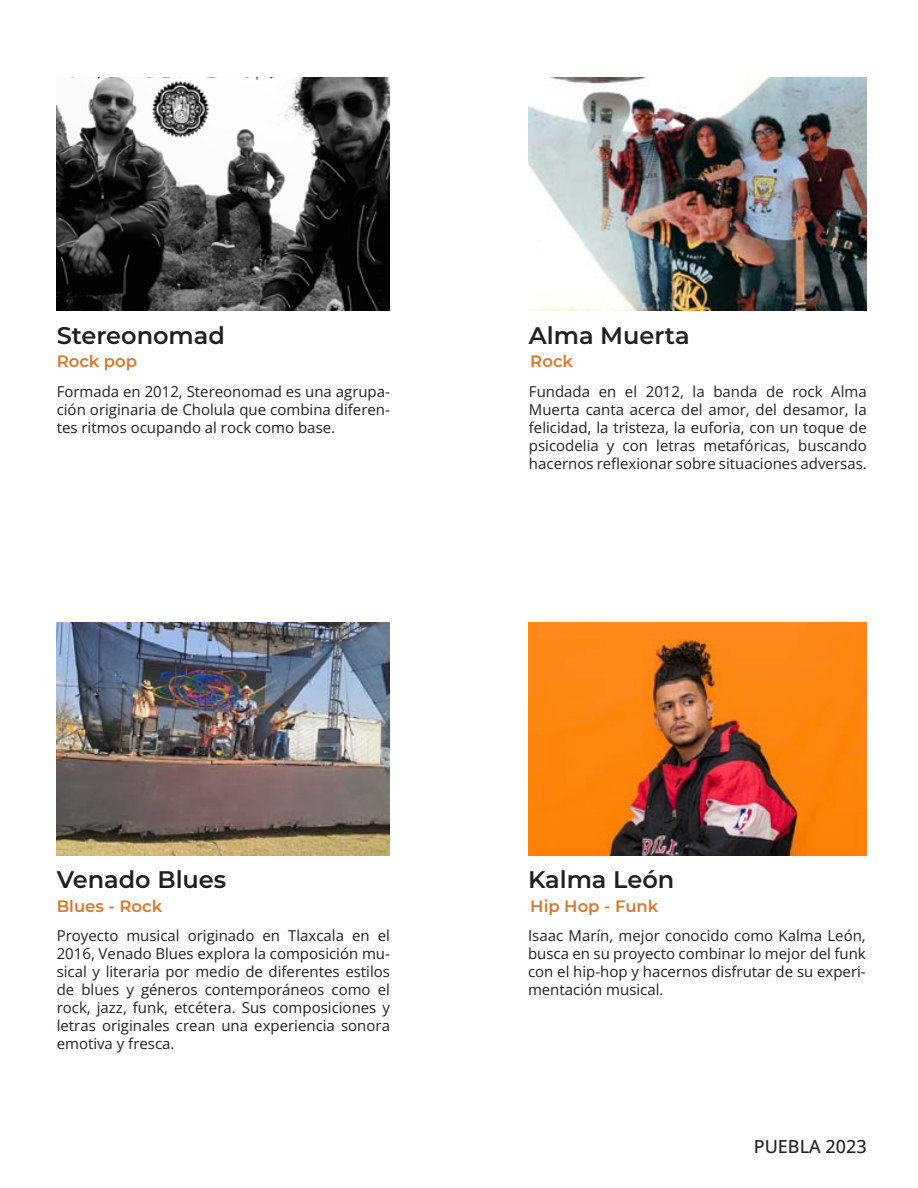
<style>
.page{position:relative;width:918px;height:1188px;background:#fff}
.page>*{position:absolute;margin:0;border:0;box-sizing:border-box;transform-origin:0 0}
.t1{font:600 24px "Montserrat";color:#231f20}
.t2{font:500 18px "Open Sans";color:#231f20}
.Estilo_de_párrafo_1{font:600 16.5px "Montserrat";color:#db772e}
.t3{font:15px/18px "Open Sans";color:#231f20;text-align:justify}
</style>
<div class="page">
<img style="left:57px;top:77px;width:333px;height:234px">
<img style="left:57px;top:622px;width:333px;height:234px">
<img style="left:529px;top:77px;width:338px;height:234px">
<img style="left:529px;top:622px;width:338px;height:234px">
<p class="t1" style="left:57px;top:319px;width:170px">Stereonomad</p>
<p class="Estilo_de_párrafo_1" style="left:57px;top:350px;width:82px">Rock pop</p>
<p class="t3" style="left:57px;top:382px;width:335px">Formada en 2012, Stereonomad es una agrupa&shy;ción originaria de Cholula que combina diferen&shy;tes ritmos ocupando al rock como base.</p>
<p class="t1" style="left:529px;top:319px;width:162px">Alma Muerta</p>
<p class="Estilo_de_párrafo_1" style="left:530px;top:350px;width:44px">Rock</p>
<p class="t3" style="left:529px;top:382px;width:339px">Fundada en el 2012, la banda de rock Alma Muerta canta acerca del amor, del desamor, la felicidad, la tristeza, la euforia, con un toque de psicodelia y con letras metafóricas, buscando hacernos reflexionar sobre situaciones adversas.</p>
<p class="t1" style="left:57px;top:864px;width:171px">Venado Blues</p>
<p class="t1" style="left:528px;top:864px;width:148px">Kalma León</p>
<p class="Estilo_de_párrafo_1" style="left:57px;top:895px;width:107px">Blues - Rock</p>
<p class="Estilo_de_párrafo_1" style="left:530px;top:895px;width:130px">Hip Hop - Funk</p>
<p class="t3" style="left:57px;top:927px;width:335px">Proyecto musical originado en Tlaxcala en el 2016, Venado Blues explora la composición mu&shy;sical y literaria por medio de diferentes estilos de blues y géneros contemporáneos como el rock, jazz, funk, etcétera. Sus composiciones y letras originales crean una experiencia sonora emotiva y fresca.</p>
<p class="t3" style="left:528px;top:927px;width:339px">Isaac Marín, mejor conocido como Kalma León, busca en su proyecto combinar lo mejor del funk con el hip-hop y hacernos disfrutar de su experi&shy;mentación musical.</p>
<p class="t2" style="left:754px;top:1134px;width:115px">PUEBLA 2023</p>
</div>
